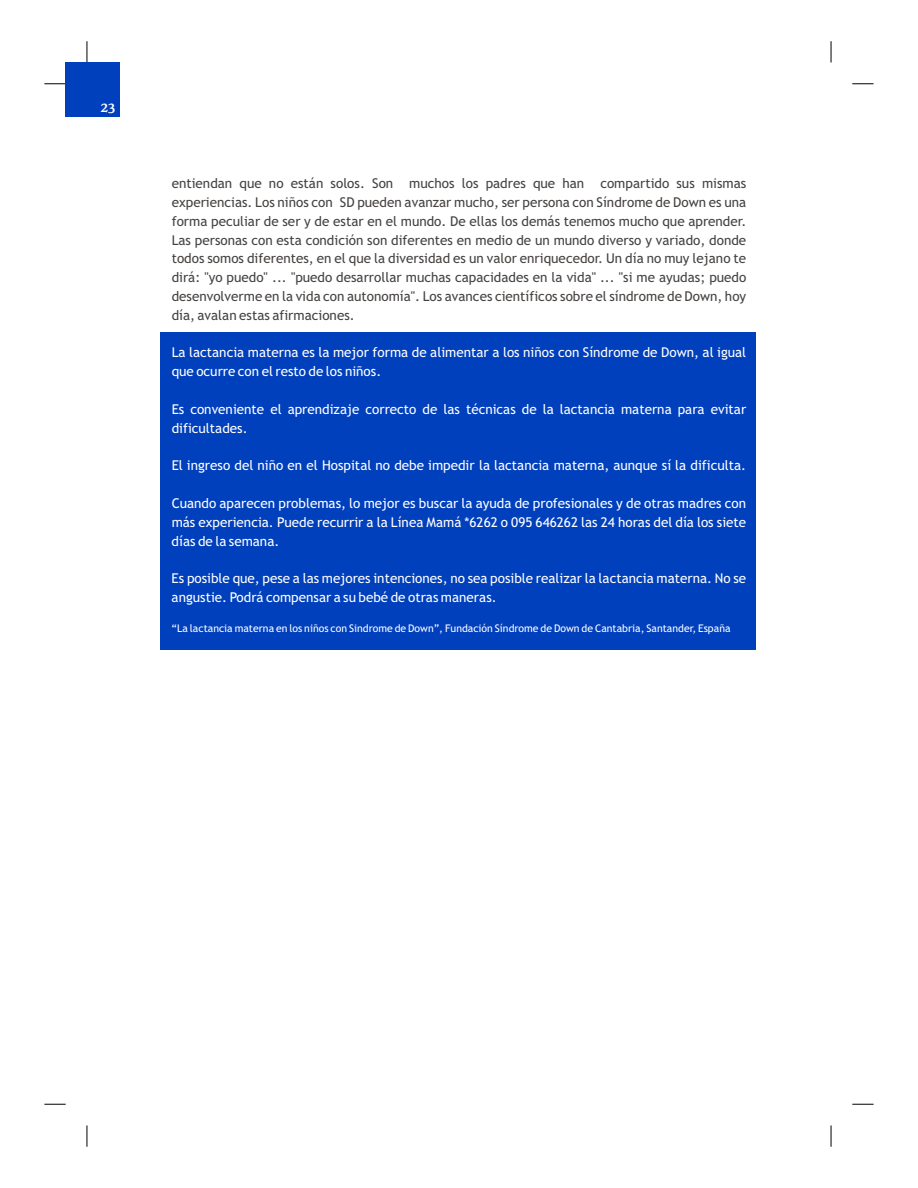
<style>
.page{position:relative;width:918px;height:1188px;background:#fff}
.page>*{position:absolute;margin:0;border:0;box-sizing:border-box;transform-origin:0 0}
.t1{font:13.5px/18.8px "Trebuchet MS";color:#fff}
.t2{font:13.5px/18.8px "Trebuchet MS";color:#454240;text-align:justify}
.t3{font:500 13.2px "Cooper BT";color:#fff}
.t4{font:10.5px "Trebuchet MS";color:#fff}
</style>
<div class="page">
<div style="left:161px;top:332px;width:595px;height:317px;background:#0040bd"></div>
<svg style="left:852px;top:84px;width:22px;height:1px"></svg>
<svg style="left:831px;top:41px;width:1px;height:22px"></svg>
<svg style="left:87px;top:41px;width:1px;height:22px"></svg>
<svg style="left:44px;top:1104px;width:22px;height:1px"></svg>
<svg style="left:44px;top:84px;width:22px;height:1px"></svg>
<svg style="left:87px;top:1125px;width:1px;height:22px"></svg>
<svg style="left:831px;top:1125px;width:1px;height:22px"></svg>
<svg style="left:852px;top:1104px;width:22px;height:1px"></svg>
<div style="left:66px;top:63px;width:54px;height:54px;background:#0040bd"></div>
<p class="t3" style="left:101px;top:102px;width:16px">23</p>
<p class="t2" style="left:172px;top:175px;width:576px">entiendan que no están solos. Son muchos los padres que han compartido sus mismas experiencias. Los niños con SD pueden avanzar mucho, ser persona con Síndrome de Down es una forma peculiar de ser y de estar en el mundo. De ellas los demás tenemos mucho que aprender.<br>Las personas con esta condición son diferentes en medio de un mundo diverso y variado, donde todos somos diferentes, en el que la diversidad es un valor enriquecedor. Un día no muy lejano te dirá: "yo puedo" ... "puedo desarrollar muchas capacidades en la vida" ... "si me ayudas; puedo desenvolverme en la vida con autonomía". Los avances científicos sobre el síndrome de Down, hoy día, avalan estas afirmaciones.</p>
<p class="t1" style="left:172px;top:344px;width:576px">La lactancia materna es la mejor forma de alimentar a los niños con Síndrome de Down, al igual que ocurre con el resto de los niños.</p>
<p class="t1" style="left:172px;top:401px;width:576px">Es conveniente el aprendizaje correcto de las técnicas de la lactancia materna para evitar dificultades.</p>
<p class="t1" style="left:172px;top:457px;width:576px">El ingreso del niño en el Hospital no debe impedir la lactancia materna, aunque sí la dificulta.</p>
<p class="t1" style="left:172px;top:495px;width:576px;text-align:justify">Cuando aparecen problemas, lo mejor es buscar la ayuda de profesionales y de otras madres con más experiencia. Puede recurrir a la Línea Mamá *6262 o 095 646262 las 24 horas del día los siete días de la semana.</p>
<p class="t1" style="left:172px;top:570px;width:576px">Es posible que, pese a las mejores intenciones, no sea posible realizar la lactancia materna. No se angustie. Podrá compensar a su bebé de otras maneras.</p>
<p class="t4" style="left:172px;top:624px;width:560px">“La lactancia materna en los niños con Sindrome de Down”, Fundación Síndrome de Down de Cantabria, Santander, España</p>
</div>
